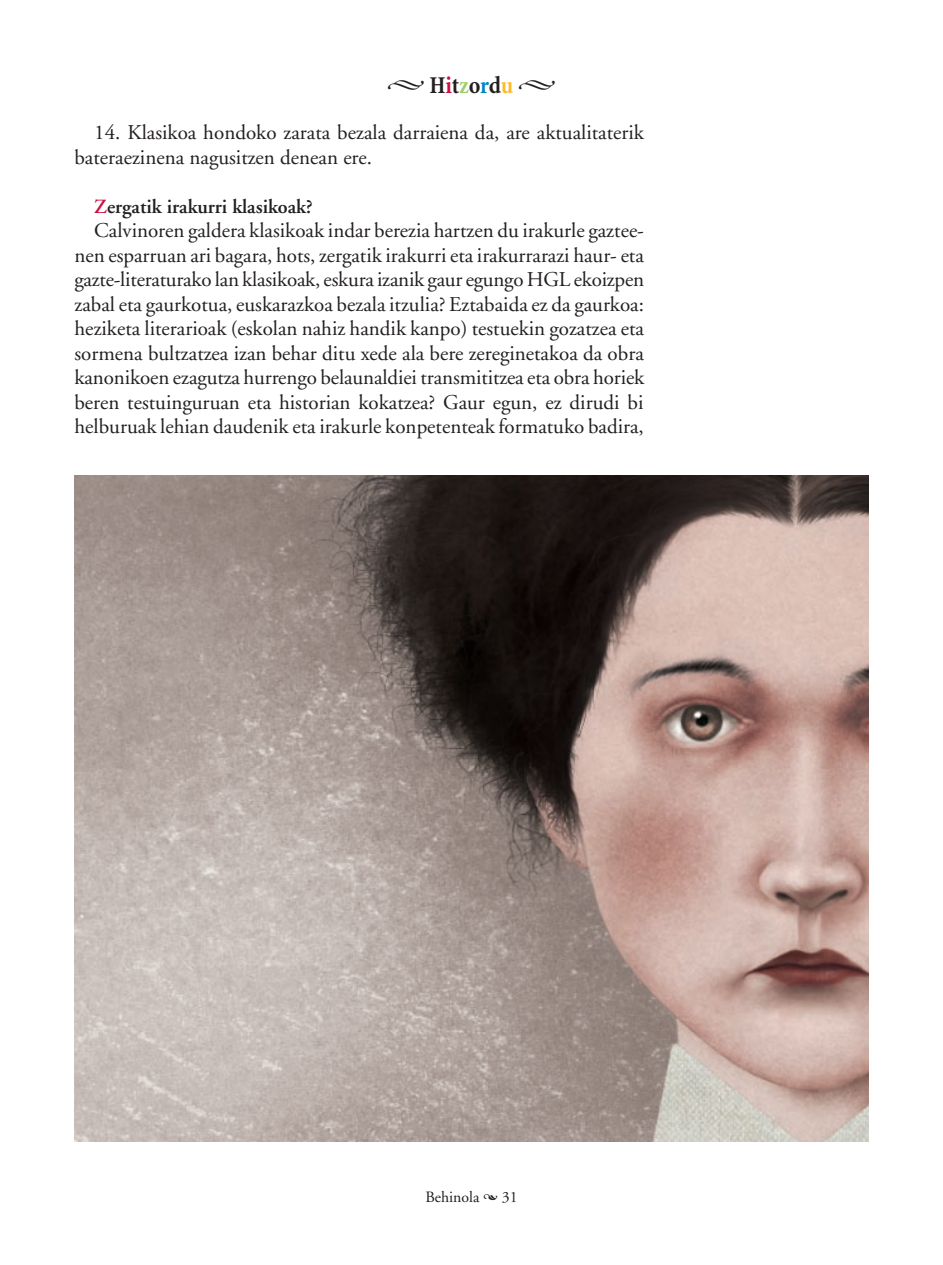
<style>
.page{position:relative;width:943px;height:1265px;background:#fff}
.page>*{position:absolute;margin:0;border:0;box-sizing:border-box;transform-origin:0 0}
.t1{font:700 condensed 24.5px "Minion";letter-spacing:-.01em;color:#231f20}
.t2{font:21px/24.5px "Adobe Garamond";color:#231f20}
.t3{font:600 20.12px "Adobe Garamond";color:#231f20}
.t4{font:15.75px "Adobe Garamond";color:#231f20}
.s1{color:#cf0d41}
.s2{color:#9dce66}
.s3{color:#0084c8}
.s4{color:#fdbb28}
</style>
<div class="page">
<img style="left:74px;top:476px;width:794px;height:665px">
<p class="t1" style="left:429px;top:72px;width:85px">H<span class="s1">i</span>t<span class="s2">z</span>o<span class="s3">r</span>d<span class="s4">u</span></p>
<p class="t2" style="left:74px;top:121px;width:571px;text-indent:20px">14. Klasikoa hondoko zarata bezala darraiena da, are aktualitaterik bateraezinena nagusitzen denean ere.</p>
<p class="t3" style="left:94px;top:195px;width:220px"><span class="s1">Z</span>ergatik irakurri klasikoak?</p>
<p class="t2" style="left:74px;top:219px;width:571px;text-align:justify;text-indent:20px">Calvinoren galdera klasikoak indar berezia hartzen du irakurle gaztee&shy;nen esparruan ari bagara, hots, zergatik irakurri eta irakurrarazi haur- eta gazte-literaturako lan klasikoak, eskura izanik gaur egungo HGL ekoizpen zabal eta gaurkotua, euskarazkoa bezala itzulia? Eztabaida ez da gaurkoa: heziketa literarioak (eskolan nahiz handik kanpo) testuekin gozatzea eta sormena bultzatzea izan behar ditu xede ala bere zereginetakoa da obra kanonikoen ezagutza hurrengo belaunaldiei transmititzea eta obra horiek beren testuinguruan eta historian kokatzea? Gaur egun, ez dirudi bi helburuak lehian daudenik eta irakurle konpetenteak formatuko badira,</p>
<p class="t4" style="left:425px;top:1189px;width:56px">Behinola</p>
<p class="t4" style="left:502px;top:1189px;width:17px">31</p>
</div>
